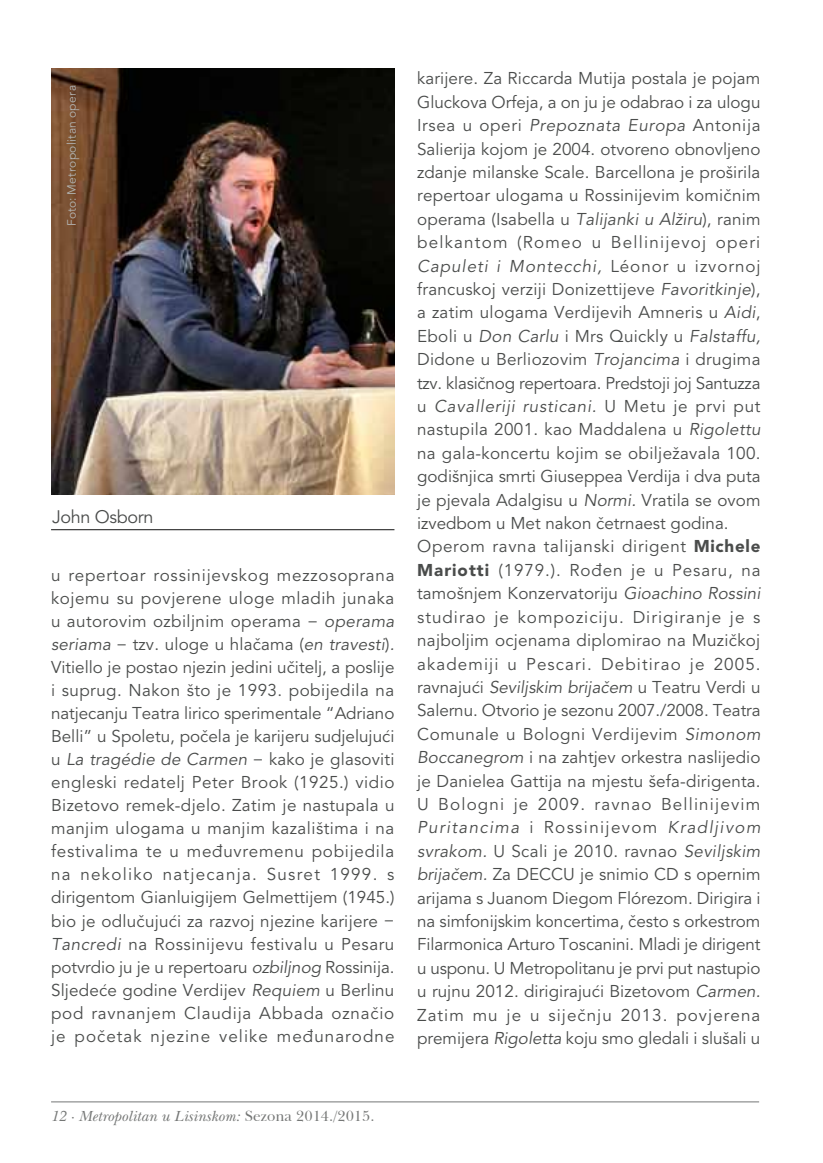
<style>
.page{position:relative;width:823px;height:1163px;background:#fff}
.page>*{position:absolute;margin:0;border:0;box-sizing:border-box;transform-origin:0 0}
.t1{font:18px "Avenir LT Std";letter-spacing:-.02em;color:#4a4c4b}
.t2{font:17px/23.4px "Avenir";letter-spacing:.015em;color:#4a4c4b;text-align:justify}
.t3{font:italic 17px "Avenir";letter-spacing:.02em;color:#4a4c4b}
.t4{font:italic 15px "Baskerville";color:#757776}
.t5{font:12px "Avenir";letter-spacing:.03em;color:#b3b5b4}
.s1{font-style:italic}
.s2{font-weight:700}
.s3{font-family:"Baskerville L2";font-style:normal}
</style>
<div class="page">
<hr style="left:51px;top:1101px;width:707px;height:1px;background:#757776">
<img style="left:51px;top:68px;width:343px;height:426px">
<hr style="left:51px;top:529px;width:343px;height:1px;background:#121212">
<p class="t5" style="left:65px;top:226px;width:143px;rotate:-90deg">Foto: Metropolitan opera</p>
<p class="t1" style="left:52px;top:506px;width:103px">John Osborn</p>
<p class="t2" style="left:51px;top:564px;width:345px">u repertoar rossinijevskog mezzosoprana kojemu su povjerene uloge mladih junaka u autorovim ozbiljnim operama</p>
<p class="t3" style="left:324px;top:611px;width:72px">operama</p>
<p class="t2" style="left:51px;top:633px;width:345px;text-indent:81px">tzv. uloge u hlačama (<span class="s1">en travesti</span>)<span class="s1">.<br></span>Vitiello je postao njezin jedini učitelj, a poslije i suprug. Nakon što je 1993. pobijedila na natjecanju Teatra lirico sperimentale “Adriano Belli” u Spoletu, počela je karijeru sudjelujući u <span class="s1">La tragédie de Carmen</span></p>
<p class="t3" style="left:51px;top:634px;width:61px">seriama</p>
<p class="t2" style="left:51px;top:748px;width:345px;text-align:left;text-indent:218px">kako je glasoviti engleski redatelj Peter Brook (1925.) vidio Bizetovo remek-djelo. Zatim je nastupala u manjim ulogama u manjim kazalištima i na festivalima te u međuvremenu pobijedila na nekoliko natjecanja. Susret 1999. s dirigentom Gianluigijem Gelmettijem (1945.) bio je odlučujući za razvoj njezine karijere <span class="s1">Tancredi</span> na Rossinijevu festivalu u Pesaru potvrdio ju je u repertoaru <span class="s1">ozbiljnog</span> Rossinija.<br>Sljedeće godine Verdijev <span class="s1">Requiem</span> u Berlinu pod ravnanjem Claudija Abbada označio je početak njezine velike međunarodne</p>
<p class="t2" style="left:417px;top:67px;width:345px;text-align:left">karijere. Za Riccarda Mutija postala je pojam Gluckova Orfeja, a on ju je odabrao i za ulogu I rsea u operi <span class="s1">Prepoznata Europa</span> Antonija Salierija kojom je 2004. otvoreno obnovljeno zdanje milanske Scale. Barcellona je proširila repertoar ulogama u Rossinijevim komičnim operama (Isabella u <span class="s1">Talijanki u Alžiru</span>), ranim belkantom (Romeo u Bellinijevoj operi <span class="s1">Capuleti i Montecchi,</span> Léonor u izvornoj francuskoj verziji Donizettijeve <span class="s1">Favoritkinje</span>), a zatim ulogama Verdijevih Amneris u <span class="s1">Aidi</span>, Eboli u <span class="s1">Don Carlu</span> i Mrs Quickly u <span class="s1">Falstaffu, </span>Didone u Berliozovim <span class="s1">Trojancima</span> i drugima tzv. klasičnog repertoara. Predstoji joj Santuzza u <span class="s1">Cavalleriji rusticani.</span> U Metu je prvi put nastupila 2001. kao Maddalena u <span class="s1">Rigolettu </span>na gala-koncertu kojim se obilježavala 100. godišnjica smrti Giuseppea Verdija i dva puta je pjevala Adalgisu u <span class="s1">Normi.</span> Vratila se ovom izvedbom u Met nakon četrnaest godina.<br>Operom ravna talijanski dirigent <span class="s2">Michele Mariotti</span> (1979.). Rođen je u Pesaru, na tamošnjem Konzervatoriju <span class="s1">Gioachino Rossini </span>studirao je kompoziciju. Dirigiranje je s najboljim ocjenama diplomirao na Muzičkoj akademiji u Pescari. Debitirao je 2005. ravnajući <span class="s1">Seviljskim brijačem</span> u Teatru Verdi u Salernu. Otvorio je sezonu 2007./2008. Teatra Comunale u Bologni Verdijevim <span class="s1">Simonom Boccanegrom</span> i na zahtjev orkestra naslijedio je Danielea Gattija na mjestu šefa-dirigenta.<br>U Bologni je 2009. ravnao Bellinijevim <span class="s1">Puritancima</span> i Rossinijevom <span class="s1">Kradljivom svrakom.</span> U Scali je 2010. ravnao <span class="s1">Seviljskim brijačem.</span> Za DECCU</p>
<p class="t2" style="left:417px;top:862px;width:345px;text-indent:163px">je snimio CD s opernim arijama s Juanom Diegom Flórezom. Dirigira i na simfonijskim koncertima, često s orkestrom Filarmonica Arturo Toscanini. Mladi je dirigent u usponu. U Metropolitanu je prvi put nastupio u rujnu 2012. dirigirajući Bizetovom <span class="s1">Carmen.<br></span>Zatim mu je u siječnju 2013. povjerena premijera <span class="s1">Rigoletta</span> koju smo gledali i slušali u</p>
<p class="t4" style="left:51px;top:1106px;width:325px">12 · Metropolitan u Lisinskom: <span class="s3">Sezona 2014./2015.</span></p>
</div>
